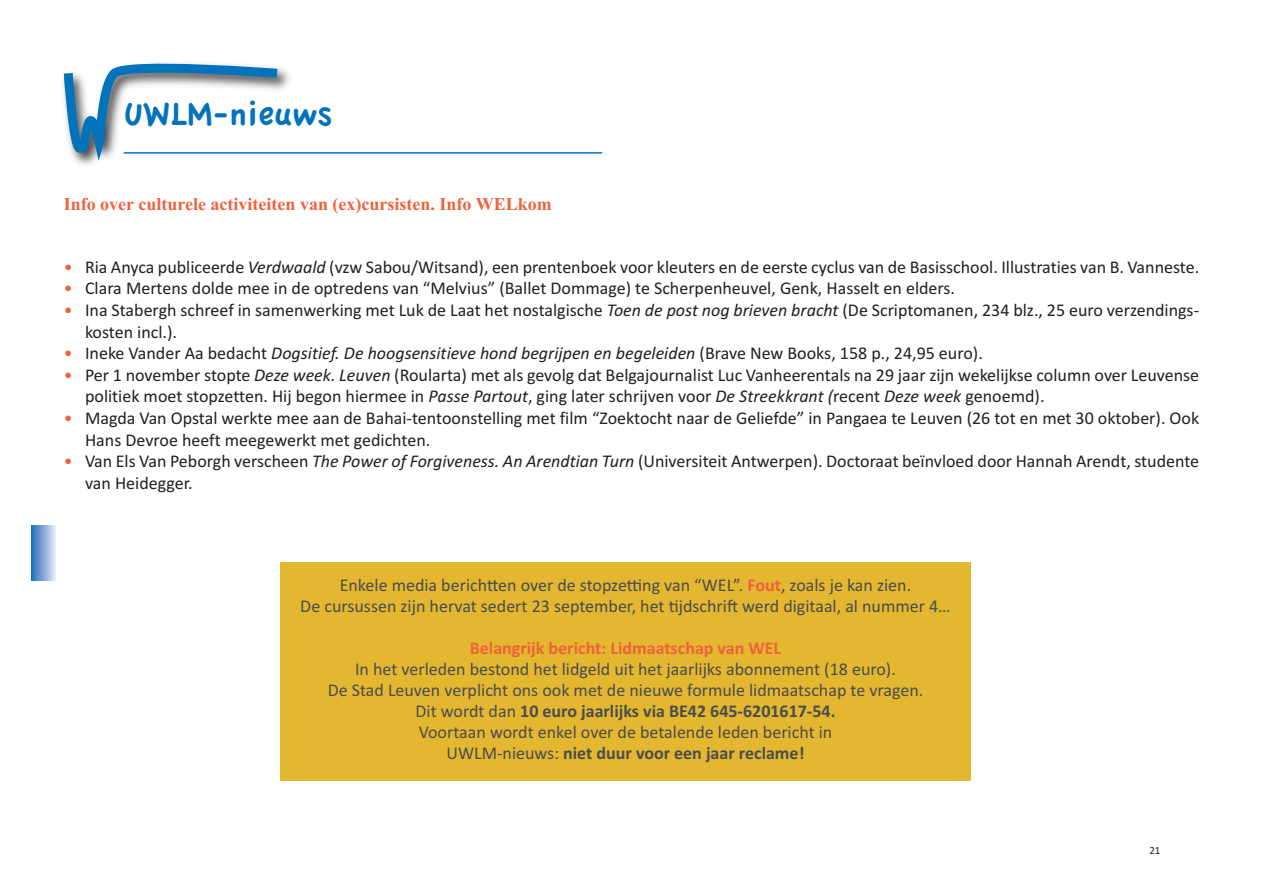
<style>
.page{position:relative;width:1263px;height:893px;background:#fff}
.page>*{position:absolute;margin:0;border:0;box-sizing:border-box;transform-origin:0 0}
.t1{font:36px "Apple Casual";color:#0273bb}
.t2{font:18px/21.6px "Calibri";color:#231f20}
.t3{font:18px/21px "Calibri";color:#4b4c4d;text-align:center}
.t4{font:700 18px "Times New Roman";color:#f1613a}
.t5{font:700 18px "Calibri";color:#f1613a}
.t6{font:10.95px "Calibri";color:#231f20}
.s1{color:#f1613a}
.s2{font-style:italic}
.s3{font-weight:700;color:#f1613a}
.s4{font-weight:700}
</style>
<div class="page">
<svg style="left:63px;top:63px;width:223px;height:98px"></svg>
<hr style="left:124px;top:152px;width:478px;height:2px;background:#0273bb">
<svg style="left:32px;top:525px;width:23px;height:56px"></svg>
<div style="left:280px;top:562px;width:691px;height:218px;background:#e3b730"></div>
<h1 class="t1" style="left:124px;top:95px;width:211px">UWLM-nieuws</h1>
<p class="t4" style="left:64px;top:194px;width:489px">Info over culturele activiteiten van (ex)cursisten. Info WELkom</p>
<p class="t2" style="left:64px;top:256px;width:1137px"><span class="s1">•</span> Ria Anyca publiceerde <span class="s2">Verdwaald</span> (vzw Sabou/Witsand), een prentenboek voor kleuters en de eerste cyclus van de Basisschool. Illustraties van B. Vanneste.</p>
<p class="t2" style="left:64px;top:277px;width:893px"><span class="s1">•</span> Clara Mertens dolde mee in de optredens van “Melvius” (Ballet Dommage) te Scherpenheuvel, Genk, Hasselt en elders.</p>
<p class="t2" style="left:85px;top:299px;width:1116px;text-indent:-21px"><span class="s1">•</span> Ina Stabergh schreef in samenwerking met Luk de Laat het nostalgische <span class="s2">Toen de post nog brieven bracht</span> (De Scriptomanen, 234 blz., 25 euro verzendings&shy;kosten incl.).</p>
<p class="t2" style="left:64px;top:342px;width:920px"><span class="s1">•</span> Ineke Vander Aa bedacht <span class="s2">Dogsitief. De hoogsensitieve hond begrijpen en begeleiden</span> (Brave New Books, 158 p., 24,95 euro).</p>
<p class="t2" style="left:85px;top:364px;width:1116px;text-indent:-21px"><span class="s1">•</span> Per 1 november stopte <span class="s2">Deze week. Leuven</span> (Roularta) met als gevolg dat Belgajournalist Luc Vanheerentals na 29 jaar zijn wekelijkse column over Leuvense politiek moet stopzetten. Hij begon hiermee in <span class="s2">Passe Partout</span>, ging later schrijven voor <span class="s2">De Streekkrant (</span>recent <span class="s2">Deze week</span> genoemd).</p>
<p class="t2" style="left:85px;top:407px;width:1116px;text-indent:-21px"><span class="s1">•</span> Magda Van Opstal werkte mee aan de Bahai-tentoonstelling met film “Zoektocht naar de Geliefde” in Pangaea te Leuven (26 tot en met 30 oktober). Ook<br>Hans Devroe heeft meegewerkt met gedichten.</p>
<p class="t2" style="left:85px;top:450px;width:1116px;text-indent:-21px"><span class="s1">•</span> Van Els Van Peborgh verscheen <span class="s2">The Power of Forgiveness. An Arendtian Turn</span> (Universiteit Antwerpen). Doctoraat beïnvloed door Hannah Arendt, studente van Heidegger.</p>
<p class="t3" style="left:300px;top:574px;width:652px">Enkele media berichtten over de stopzetting van “WEL”. <span class="s3">Fout</span>, zoals je kan zien.<br>De cursussen zijn hervat sedert 23 september, het tijdschrift werd digitaal, al nummer 4…</p>
<p class="t5" style="left:470px;top:637px;width:313px">Belangrijk bericht: Lidmaatschap van WEL</p>
<p class="t3" style="left:328px;top:658px;width:597px">In het verleden bestond het lidgeld uit het jaarlijks abonnement (18 euro).<br>De Stad Leuven verplicht ons ook met de nieuwe formule lidmaatschap te vragen.<br>Dit wordt dan <span class="s4">10 euro jaarlijks via BE42 645-6201617-54.<br></span>Voortaan wordt enkel over de betalende leden bericht in<br>UWLM-nieuws: <span class="s4">niet duur voor een jaar reclame!</span></p>
<p class="t6" style="left:1149px;top:843px;width:13px">21</p>
</div>
